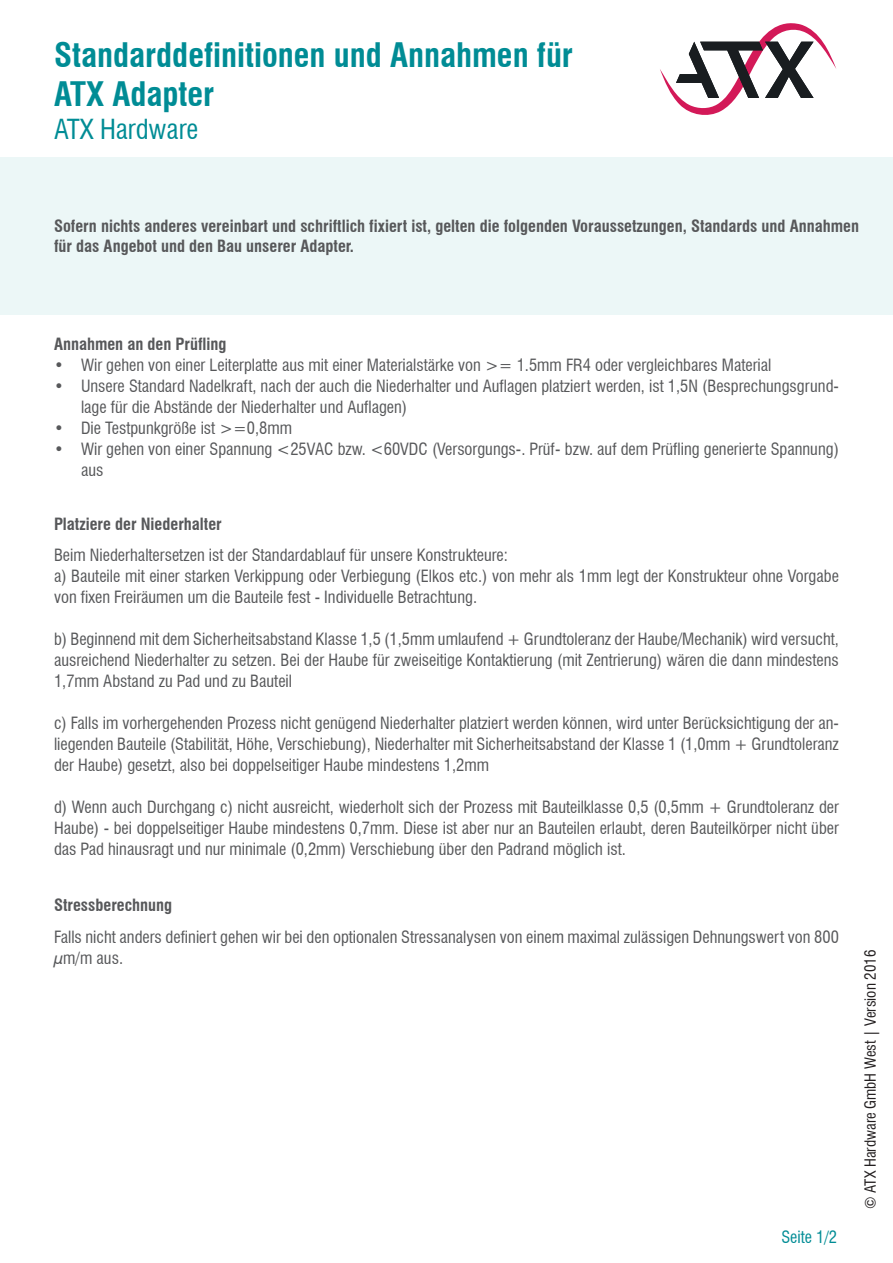
<style>
.page{position:relative;width:893px;height:1263px;background:#fff}
.page>*{position:absolute;margin:0;border:0;box-sizing:border-box;transform-origin:0 0}
.t1{font:700 condensed 33px/39.6px "Swiss 721 BT";color:#008c95}
.t2{font:condensed 27px "Swiss 721 BT";color:#008c95}
.t3{font:condensed 16.5px/21px "Swiss 721 BT";color:#57585a}
.t4{font:700 condensed 16.5px/19.8px "Swiss 721 BT";color:#57585a}
.t5{font:condensed 16.5px "Swiss 721 BT";color:#008c95}
.t6{font:condensed 15px "Swiss 721 BT";color:#231f20}
</style>
<div class="page">
<div style="left:0;top:157px;width:893px;height:158px;background:#ecf7f7"></div>
<svg style="left:660px;top:23px;width:176px;height:92px"></svg>
<h1 class="t1" style="left:54px;top:35px;width:521px">Standarddefinitionen und Annahmen für<br>ATX Adapter</h1>
<h2 class="t2" style="left:54px;top:113px;width:146px">ATX Hardware</h2>
<p class="t4" style="left:54px;top:216px;width:806px">Sofern nichts anderes vereinbart und schriftlich fixiert ist, gelten die folgenden Voraussetzungen, Standards und Annahmen für das Angebot und den Bau unserer Adapter.</p>
<p class="t4" style="left:54px;top:334px;width:174px">Annahmen an den Prüfling</p>
<p class="t3" style="left:54px;top:354px;width:719px">• Wir gehen von einer Leiterplatte aus mit einer Materialstärke von &gt;= 1.5mm FR4 oder vergleichbares Material</p>
<p class="t3" style="left:81px;top:375px;width:759px;text-indent:-27px">• Unsere Standard Nadelkraft, nach der auch die Niederhalter und Auflagen platziert werden, ist 1,5N (Besprechungsgrund&shy;lage für die Abstände der Niederhalter und Auflagen)</p>
<p class="t3" style="left:54px;top:417px;width:240px">• Die Testpunkgröße ist &gt;=0,8mm</p>
<p class="t3" style="left:81px;top:438px;width:759px;text-indent:-27px">• Wir gehen von einer Spannung &lt;25VAC bzw. &lt;60VDC (Versorgungs-. Prüf- bzw. auf dem Prüfling generierte Spannung) aus</p>
<p class="t4" style="left:54px;top:514px;width:169px">Platziere der Niederhalter</p>
<p class="t3" style="left:54px;top:545px;width:786px">Beim Niederhaltersetzen ist der Standardablauf für unsere Konstrukteure:<br>a) Bauteile mit einer starken Verkippung oder Verbiegung (Elkos etc.) von mehr als 1mm legt der Konstrukteur ohne Vorgabe von fixen Freiräumen um die Bauteile fest - Individuelle Betrachtung.</p>
<p class="t3" style="left:54px;top:629px;width:786px;text-align:justify">b) Beginnend mit dem Sicherheitsabstand Klasse 1,5 (1,5mm umlaufend + Grundtoleranz der Haube/Mechanik) wird versucht, ausreichend Niederhalter zu setzen. Bei der Haube für zweiseitige Kontaktierung (mit Zentrierung) wären die dann mindestens 1,7mm Abstand zu Pad und zu Bauteil</p>
<p class="t3" style="left:54px;top:713px;width:786px;text-align:justify">c) Falls im vorhergehenden Prozess nicht genügend Niederhalter platziert werden können, wird unter Berücksichtigung der an&shy;liegenden Bauteile (Stabilität, Höhe, Verschiebung), Niederhalter mit Sicherheitsabstand der Klasse 1 (1,0mm + Grundtoleranz der Haube) gesetzt, also bei doppelseitiger Haube mindestens 1,2mm</p>
<p class="t3" style="left:54px;top:797px;width:786px;text-align:justify">d) Wenn auch Durchgang c) nicht ausreicht, wiederholt sich der Prozess mit Bauteilklasse 0,5 (0,5mm + Grundtoleranz der Haube) - bei doppelseitiger Haube mindestens 0,7mm. Diese ist aber nur an Bauteilen erlaubt, deren Bauteilkörper nicht über das Pad hinausragt und nur minimale (0,2mm) Verschiebung über den Padrand möglich ist.</p>
<p class="t4" style="left:54px;top:895px;width:120px">Stressberechnung</p>
<p class="t3" style="left:54px;top:926px;width:786px">Falls nicht anders definiert gehen wir bei den optionalen Stressanalysen von einem maximal zulässigen Dehnungswert von 800 µm/m aus.</p>
<p class="t5" style="left:781px;top:1227px;width:57px">Seite 1/2</p>
<p class="t6" style="left:861px;top:1209px;width:261px;rotate:-90deg">© ATX Hardware GmbH West | Version 2016</p>
</div>
